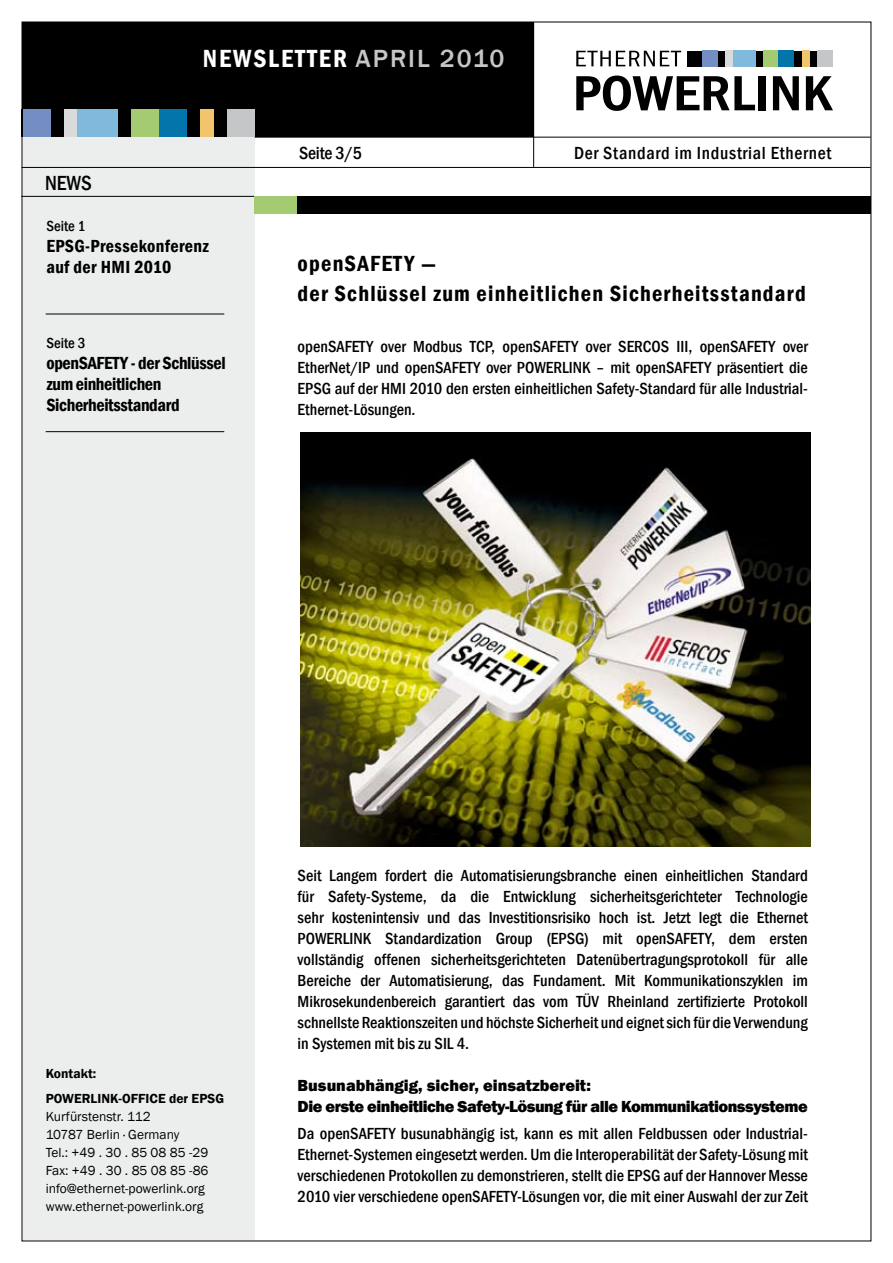
<style>
.page{position:relative;width:893px;height:1263px;background:#fff}
.page>*{position:absolute;margin:0;border:0;box-sizing:border-box;transform-origin:0 0}
.t1{font:600 condensed 25.5px "Franklin Gothic";letter-spacing:.075em;color:#fff}
.t2{font:600 condensed 22.5px/30px "Franklin Gothic";letter-spacing:.055em;color:#000}
.t3{font:500 condensed 21px "Franklin Gothic";color:#000}
.t4{font:600 condensed 18px/21px "Franklin Gothic";letter-spacing:-.02em;color:#000}
.t5{font:500 condensed 18px "Franklin Gothic";letter-spacing:.04em;color:#000}
.t6{font:600 condensed 18px/21px "Franklin Gothic";letter-spacing:.02em;color:#000}
.t7{font:500 condensed 16.5px/21px "Franklin Gothic";color:#000;text-align:justify}
.t8{font:800 16.5px/21px "Franklin Gothic";letter-spacing:-.03em;color:#000}
.t9{font:500 condensed 15px "Franklin Gothic";color:#000}
.t10{font:13.5px/18px "Franklin Gothic";color:#000}
.t11{font:600 13.5px/25.5px "Franklin Gothic";color:#000}
.s1{font-weight:500;font-stretch:normal;color:#c5c6c8}
</style>
<div class="page">
<div style="left:23px;top:135px;width:232px;height:1105px;background:#eceded"></div>
<hr style="left:22px;top:167px;width:848px;height:1px;background:#000">
<hr style="left:533px;top:22px;width:1px;height:145px;background:#000">
<hr style="left:254px;top:137px;width:617px;height:1px;background:#000">
<div style="left:22px;top:22px;width:511px;height:115px;background:#000"></div>
<svg style="left:576px;top:76px;width:179px;height:35px"></svg>
<div style="left:759px;top:76px;width:7px;height:34px;background:#000"></div>
<svg style="left:773px;top:76px;width:26px;height:34px"></svg>
<svg style="left:806px;top:76px;width:27px;height:34px"></svg>
<div style="left:687px;top:51px;width:145px;height:15px;background:#000"></div>
<div style="left:702px;top:51px;width:15px;height:15px;background:#748ec3"></div>
<div style="left:725px;top:51px;width:8px;height:15px;background:#d9dadb"></div>
<div style="left:733px;top:51px;width:23px;height:15px;background:#7fb9db"></div>
<div style="left:763px;top:51px;width:16px;height:15px;background:#a4ca72"></div>
<div style="left:779px;top:51px;width:15px;height:15px;background:#0475aa"></div>
<div style="left:802px;top:51px;width:7px;height:15px;background:#f0c56c"></div>
<div style="left:817px;top:51px;width:15px;height:15px;background:#c5c6c8"></div>
<svg style="left:576px;top:51px;width:105px;height:15px"></svg>
<div style="left:23px;top:109px;width:27px;height:28px;background:#748ec3"></div>
<div style="left:64px;top:109px;width:13px;height:28px;background:#d9dadb"></div>
<div style="left:77px;top:109px;width:41px;height:28px;background:#7fb9db"></div>
<div style="left:132px;top:109px;width:27px;height:28px;background:#a4ca72"></div>
<div style="left:159px;top:109px;width:27px;height:28px;background:#0475aa"></div>
<div style="left:200px;top:109px;width:13px;height:28px;background:#f0c56c"></div>
<div style="left:227px;top:109px;width:27px;height:28px;background:#c5c6c8"></div>
<hr style="left:21px;top:196px;width:233px;height:1px;background:#000">
<hr style="left:46px;top:431px;width:178px;height:1px;background:#000">
<hr style="left:46px;top:314px;width:178px;height:1px;background:#000">
<div style="left:297px;top:197px;width:574px;height:17px;background:#000"></div>
<div style="left:255px;top:197px;width:42px;height:17px;background:#a4ca72"></div>
<img style="left:300px;top:433px;width:511px;height:413px">
<h1 class="t1" style="left:203px;top:41px;width:303px">NEWSLETTER <span class="s1">APRIL 2010</span></h1>
<p class="t3" style="left:45px;top:169px;width:48px">NEWS</p>
<p class="t9" style="left:46px;top:216px;width:40px">Seite 1</p>
<p class="t6" style="left:46px;top:235px;width:164px">EPSG-Pressekonferenz auf der HMI 2010</p>
<p class="t9" style="left:46px;top:333px;width:40px">Seite 3</p>
<p class="t4" style="left:46px;top:352px;width:181px">openSAFETY - der Schlüssel zum einheitlichen<br>Sicherheitsstandard</p>
<p class="t5" style="left:299px;top:141px;width:65px">Seite 3/5</p>
<p class="t5" style="left:574px;top:141px;width:259px">Der Standard im Industrial Ethernet</p>
<h2 class="t2" style="left:298px;top:248px;width:510px">openSAFETY —<br>der Schlüssel zum einheitlichen Sicherheitsstandard</h2>
<p class="t7" style="left:298px;top:336px;width:512px">openSAFETY over Modbus TCP, openSAFETY over SERCOS III, openSAFETY over EtherNet/IP und openSAFETY over POWERLINK – mit openSAFETY präsentiert die EPSG auf der HMI 2010 den ersten einheitlichen Safety-Standard für alle Industrial-Ethernet-Lösungen.</p>
<p class="t11" style="left:46px;top:1061px;width:180px">Kontakt:<br>POWERLINK-OFFICE der EPSG</p>
<p class="t10" style="left:46px;top:1108px;width:164px">Kurfürstenstr. 112<br>10787 Berlin · Germany<br>Tel.: +49 . 30 . 85 08 85 -29<br>Fax: +49 . 30 . 85 08 85 -86 info@ethernet-powerlink.org www.ethernet-powerlink.org</p>
<p class="t7" style="left:298px;top:865px;width:512px">Seit Langem fordert die Automatisierungsbranche einen einheitlichen Standard für Safety-Systeme, da die Entwicklung sicherheitsgerichteter Technologie sehr kostenintensiv und das Investitionsrisiko hoch ist. Jetzt legt die Ethernet POWERLINK Standardization Group (EPSG) mit openSAFETY, dem ersten vollständig offenen sicherheitsgerichteten Datenübertragungsprotokoll für alle Bereiche der Automatisierung, das Fundament. Mit Kommunikationszyklen im Mikrosekundenbereich garantiert das vom TÜV Rheinland zertifizierte Protokoll schnellste Reaktionszeiten und höchste Sicherheit und eignet sich für die Verwendung in Systemen mit bis zu SIL 4.</p>
<p class="t8" style="left:298px;top:1075px;width:511px">Busunabhängig, sicher, einsatzbereit:<br>Die erste einheitliche Safety-Lösung für alle Kommunikationssysteme</p>
<p class="t7" style="left:298px;top:1123px;width:512px">Da openSAFETY busunabhängig ist, kann es mit allen Feldbussen oder Industrial-Ethernet-Systemen eingesetzt werden. Um die Interoperabilität der Safety-Lösung mit verschiedenen Protokollen zu demonstrieren, stellt die EPSG auf der Hannover Messe 2010 vier verschiedene openSAFETY-Lösungen vor, die mit einer Auswahl der zur Zeit</p>
</div>
